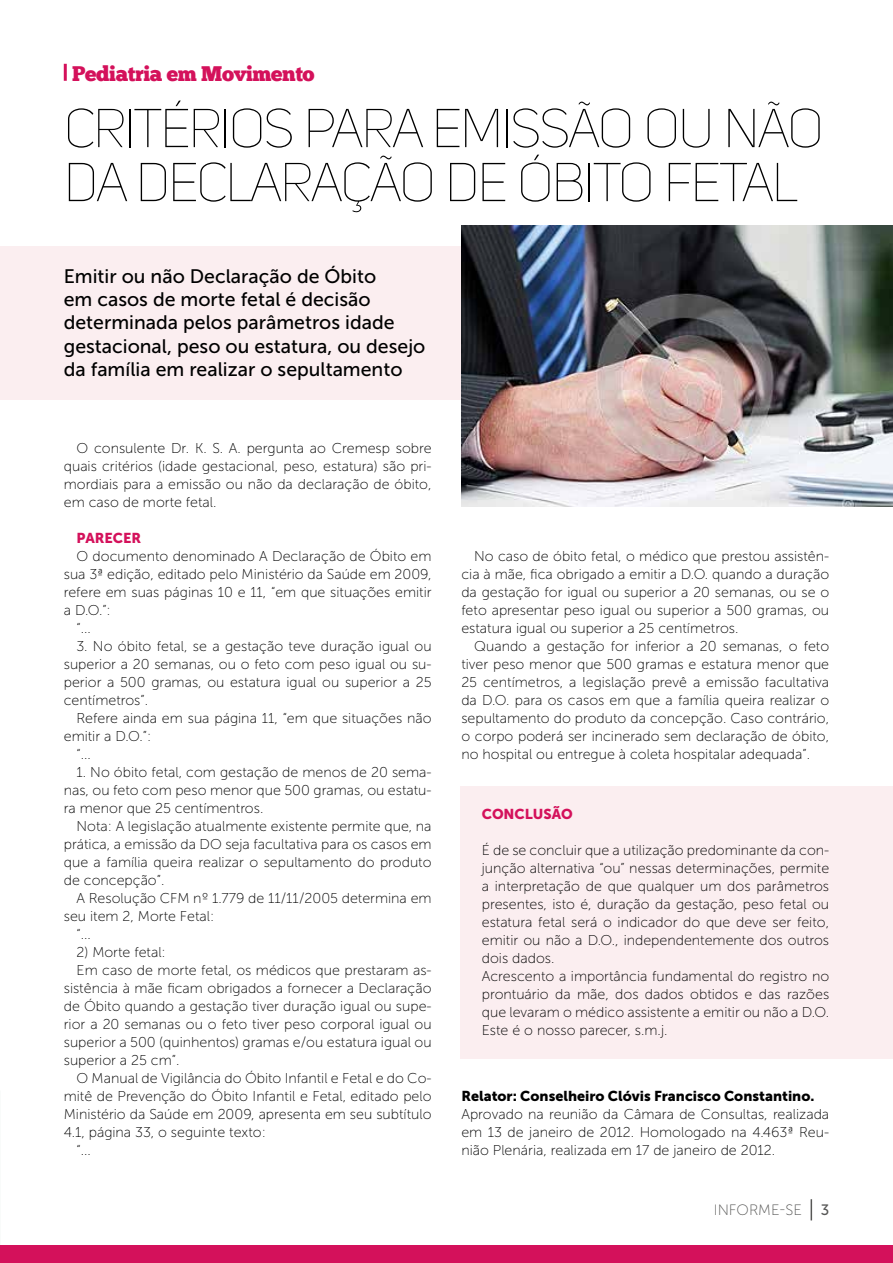
<style>
.page{position:relative;width:893px;height:1263px;background:#fff}
.page>*{position:absolute;margin:0;border:0;box-sizing:border-box;transform-origin:0 0}
.t1{font:54px/54px "Uni Sans Thin CAPS";letter-spacing:-.04em;color:#000}
.t2{font:21px "Chunk Five Ex";letter-spacing:-.02em;color:#d4115b}
.t3{font:19.5px/23.4px "Museo Sans 500";color:#000}
.t4{font:15px "Museo Sans 100";color:#575756}
.t5{font:14.25px/18px "Museo Sans 100";color:#000;text-align:justify}
.t6{font:14.25px "Museo Sans 900";color:#000}
.t7{font:14.25px "Museo Sans 900";color:#d4115b}
.s1{font-family:"Museo Sans 500"}
</style>
<div class="page">
<svg style="left:811px;top:1199px;width:1px;height:21px"></svg>
<div style="left:0;top:247px;width:461px;height:153px;background:#fbeef0"></div>
<div style="left:0;top:1246px;width:893px;height:17px;background:#d4115b"></div>
<hr style="left:64px;top:64px;width:3px;height:17px;background:#d4115b">
<div style="left:460px;top:787px;width:433px;height:272px;background:#fbeef0"></div>
<img style="left:461px;top:225px;width:432px;height:281px">
<h2 class="t2" style="left:72px;top:58px;width:244px">Pediatria em Movimento</h2>
<h1 class="t1" style="left:64px;top:102px;width:762px">CRITÉRIOS PARA EMISSÃO OU NÃO<br>DA DECLARAÇÃO DE ÓBITO FETAL</h1>
<h3 class="t3" style="left:64px;top:264px;width:363px">Emitir ou não Declaração de Óbito<br>em casos de morte fetal é decisão determinada pelos parâmetros idade gestacional, peso ou estatura, ou desejo da família em realizar o sepultamento</h3>
<p class="t5" style="left:64px;top:439px;width:369px;text-indent:13px">O consulente Dr. K. S. A. pergunta ao Cremesp sobre quais critérios (idade gestacional, peso, estatura) são pri&shy;mordiais para a emissão ou não da declaração de óbito, em caso de morte fetal.</p>
<p class="t7" style="left:77px;top:530px;width:66px">PARECER</p>
<p class="t5" style="left:77px;top:547px;width:357px">O documento denominado A Declaração de Óbito em</p>
<p class="t5" style="left:64px;top:565px;width:369px">sua 3ª edição, editado pelo Ministério da Saúde em 2009,</p>
<p class="t5" style="left:64px;top:583px;width:369px">refere em suas páginas 10 e 11, “em que situações emitir</p>
<p class="t5" style="left:64px;top:601px;width:49px">a D.O.”:</p>
<p class="t5" style="left:77px;top:619px;width:16px">“...</p>
<p class="t5" style="left:64px;top:637px;width:369px;text-indent:13px">3. No óbito fetal, se a gestação teve duração igual ou superior a 20 semanas, ou o feto com peso igual ou su&shy;perior a 500 gramas, ou estatura igual ou superior a 25 centímetros”.</p>
<p class="t5" style="left:77px;top:709px;width:357px">Refere ainda em sua página 11, “em que situações não</p>
<p class="t5" style="left:64px;top:727px;width:89px">emitir a D.O.”:</p>
<p class="t5" style="left:77px;top:745px;width:16px">“...</p>
<p class="t5" style="left:64px;top:763px;width:369px;text-indent:13px">1. No óbito fetal, com gestação de menos de 20 sema&shy;nas, ou feto com peso menor que 500 gramas, ou estatu&shy;ra menor que 25 centímentros.</p>
<p class="t5" style="left:64px;top:817px;width:369px;text-indent:13px">Nota: A legislação atualmente existente permite que, na prática, a emissão da DO seja facultativa para os casos em que a família queira realizar o sepultamento do produto de concepção”.</p>
<p class="t5" style="left:77px;top:889px;width:357px">A Resolução CFM nº 1.779 de 11/11/2005 determina em</p>
<p class="t5" style="left:64px;top:907px;width:152px">seu item 2, Morte Fetal:</p>
<p class="t5" style="left:77px;top:925px;width:16px">“...</p>
<p class="t5" style="left:77px;top:943px;width:91px">2) Morte fetal:</p>
<p class="t5" style="left:77px;top:961px;width:357px">Em caso de morte fetal, os médicos que prestaram as-</p>
<p class="t5" style="left:64px;top:979px;width:369px">sistência à mãe ficam obrigados a fornecer a Declaração</p>
<p class="t5" style="left:64px;top:997px;width:369px">de Óbito quando a gestação tiver duração igual ou supe-</p>
<p class="t5" style="left:64px;top:1015px;width:369px">rior a 20 semanas ou o feto tiver peso corporal igual ou</p>
<p class="t5" style="left:64px;top:1033px;width:369px">superior a 500 (quinhentos) gramas e/ou estatura igual ou</p>
<p class="t5" style="left:64px;top:1051px;width:117px">superior a 25 cm”.</p>
<p class="t5" style="left:77px;top:1069px;width:357px">O Manual de Vigilância do Óbito Infantil e Fetal e do Co-</p>
<p class="t5" style="left:64px;top:1087px;width:369px">mitê de Prevenção do Óbito Infantil e Fetal, editado pelo</p>
<p class="t5" style="left:64px;top:1105px;width:369px">Ministério da Saúde em 2009, apresenta em seu subtítulo</p>
<p class="t5" style="left:64px;top:1123px;width:204px">4.1, página 33, o seguinte texto:</p>
<p class="t5" style="left:77px;top:1141px;width:16px">“...</p>
<p class="t5" style="left:461px;top:547px;width:369px;text-indent:13px">No caso de óbito fetal, o médico que prestou assistên&shy;cia à mãe, fica obrigado a emitir a D.O. quando a duração da gestação for igual ou superior a 20 semanas, ou se o feto apresentar peso igual ou superior a 500 gramas, ou estatura igual ou superior a 25 centímetros.</p>
<p class="t5" style="left:461px;top:637px;width:369px;text-indent:13px">Quando a gestação for inferior a 20 semanas, o feto tiver peso menor que 500 gramas e estatura menor que 25 centímetros, a legislação prevê a emissão facultativa da D.O. para os casos em que a família queira realizar o sepultamento do produto da concepção. Caso contrário, o corpo poderá ser incinerado sem declaração de óbito, no hospital ou entregue à coleta hospitalar adequada”.</p>
<p class="t7" style="left:482px;top:805px;width:92px">CONCLUSÃO</p>
<p class="t5" style="left:482px;top:841px;width:349px;text-align:left">É de se concluir que a utilização predominante da con&shy;junção alternativa “ou” nessas determinações, permite a interpretação de que qualquer um dos parâmetros presentes, isto é, duração da gestação, peso fetal ou estatura fetal será o indicador do que deve ser feito, emitir ou não a D.O., independentemente dos outros dois dados.<br>Acrescento a importância fundamental do registro no prontuário da mãe, dos dados obtidos e das razões que levaram o médico assistente a emitir ou não a D.O.<br>Este é o nosso parecer, s.m.j.</p>
<p class="t6" style="left:461px;top:1088px;width:354px">Relator: Conselheiro Clóvis Francisco Constantino.</p>
<p class="t5" style="left:461px;top:1105px;width:369px">Aprovado na reunião da Câmara de Consultas, realizada em 13 de janeiro de 2012. Homologado na 4.463ª Reu&shy;nião Plenária, realizada em 17 de janeiro de 2012.</p>
<p class="t4" style="left:714px;top:1202px;width:117px">INFORME-SE <span class="s1">3</span></p>
</div>
